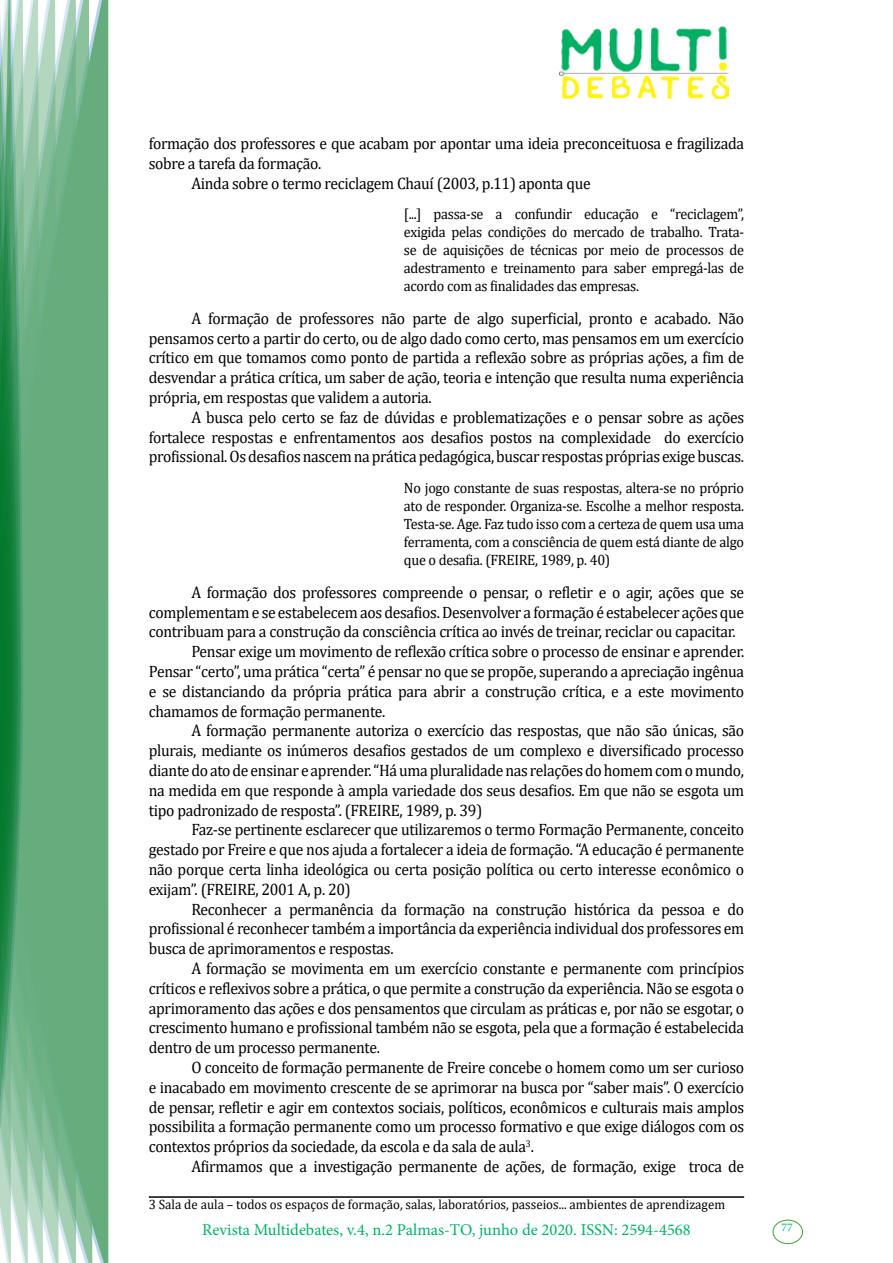
<style>
.page{position:relative;width:893px;height:1263px;background:#fff}
.page>*{position:absolute;margin:0;border:0;box-sizing:border-box;transform-origin:0 0}
.t1{font:16.5px/19.8px "Cambria";letter-spacing:-.02em;color:#000;text-align:justify;scale:.95 1}
.t2{font:16.5px "Minion Pro";color:#00b064}
.t3{font:15px/18px "Cambria";letter-spacing:-.02em;color:#000;text-align:justify;scale:.95 1}
.t4{font:13.5px "Cambria";color:#000;scale:.96 1}
.t5{font:11.7px "Minion Pro";color:#00b064}
</style>
<div class="page">
<img style="left:559px;top:26px;width:169px;height:72px">
<div style="left:95px;top:0;width:14px;height:1263px;background:#66ad7e"></div>
<svg style="left:79px;top:0;width:16px;height:1263px;background:#6cb083"></svg>
<svg style="left:62px;top:0;width:17px;height:1263px;background:#6fb287"></svg>
<svg style="left:45px;top:0;width:17px;height:1263px;background:#77b68d"></svg>
<svg style="left:30px;top:0;width:15px;height:1263px;background:#7bb891"></svg>
<svg style="left:0;top:0;width:30px;height:1263px;background:#5ba779"></svg>
<div style="left:772px;top:1219px;width:31px;height:25px;border:1px solid #3fa535;border-radius:50%"></div>
<hr style="left:149px;top:1196px;width:595px;height:2px;background:#000">
<p class="t1" style="left:149px;top:133px;width:628px">formação dos professores e que acabam por apontar uma ideia preconceituosa e fragilizada</p>
<p class="t1" style="left:149px;top:153px;width:183px">sobre a tarefa da formação.</p>
<p class="t1" style="left:191px;top:173px;width:422px">Ainda sobre o termo reciclagem Chauí (2003, p.11) aponta que</p>
<p class="t3" style="left:404px;top:205px;width:360px">[...] passa-se a confundir educação e “reciclagem”, exigida pelas condições do mercado de trabalho. Trata&shy;se de aquisições de técnicas por meio de processos de adestramento e treinamento para saber empregá-las de acordo com as finalidades das empresas.</p>
<p class="t1" style="left:149px;top:308px;width:628px;text-indent:43px">A formação de professores não parte de algo superficial, pronto e acabado. Não pensamos certo a partir do certo, ou de algo dado como certo, mas pensamos em um exercício crítico em que tomamos como ponto de partida a reflexão sobre as próprias ações, a fim de desvendar a prática crítica, um saber de ação, teoria e intenção que resulta numa experiência própria, em respostas que validem a autoria.</p>
<p class="t1" style="left:149px;top:407px;width:628px;text-indent:43px">A busca pelo certo se faz de dúvidas e problematizações e o pensar sobre as ações fortalece respostas e enfrentamentos aos desafios postos na complexidade do exercício profissional. Os desafios nascem na prática pedagógica, buscar respostas próprias exige buscas.</p>
<p class="t3" style="left:404px;top:479px;width:360px">No jogo constante de suas respostas, altera-se no próprio ato de responder. Organiza-se. Escolhe a melhor resposta.<br>Testa-se. Age. Faz tudo isso com a certeza de quem usa uma ferramenta, com a consciência de quem está diante de algo que o desafia. (FREIRE, 1989, p. 40)</p>
<p class="t1" style="left:191px;top:582px;width:583px">A formação dos professores compreende o pensar, o refletir e o agir, ações que se</p>
<p class="t1" style="left:149px;top:602px;width:628px">complementam e se estabelecem aos desafios. Desenvolver a formação é estabelecer ações que</p>
<p class="t1" style="left:149px;top:622px;width:619px">contribuam para a construção da consciência crítica ao invés de treinar, reciclar ou capacitar.</p>
<p class="t1" style="left:191px;top:642px;width:583px">Pensar exige um movimento de reflexão crítica sobre o processo de ensinar e aprender.</p>
<p class="t1" style="left:149px;top:661px;width:628px">Pensar “certo”, uma prática “certa” é pensar no que se propõe, superando a apreciação ingênua</p>
<p class="t1" style="left:149px;top:681px;width:628px">e se distanciando da própria prática para abrir a construção crítica, e a este movimento</p>
<p class="t1" style="left:149px;top:701px;width:251px">chamamos de formação permanente.</p>
<p class="t1" style="left:191px;top:721px;width:583px">A formação permanente autoriza o exercício das respostas, que não são únicas, são</p>
<p class="t1" style="left:149px;top:741px;width:628px">plurais, mediante os inúmeros desafios gestados de um complexo e diversificado processo</p>
<p class="t1" style="left:149px;top:760px;width:628px">diante do ato de ensinar e aprender. “Há uma pluralidade nas relações do homem com o mundo,</p>
<p class="t1" style="left:149px;top:780px;width:628px">na medida em que responde à ampla variedade dos seus desafios. Em que não se esgota um</p>
<p class="t1" style="left:149px;top:800px;width:353px">tipo padronizado de resposta”. (FREIRE, 1989, p. 39)</p>
<p class="t1" style="left:191px;top:820px;width:583px">Faz-se pertinente esclarecer que utilizaremos o termo Formação Permanente, conceito</p>
<p class="t1" style="left:149px;top:840px;width:628px">gestado por Freire e que nos ajuda a fortalecer a ideia de formação. “A educação é permanente</p>
<p class="t1" style="left:149px;top:859px;width:628px">não porque certa linha ideológica ou certa posição política ou certo interesse econômico o</p>
<p class="t1" style="left:149px;top:879px;width:214px">exijam”. (FREIRE, 2001 A, p. 20)</p>
<p class="t1" style="left:191px;top:899px;width:583px">Reconhecer a permanência da formação na construção histórica da pessoa e do</p>
<p class="t1" style="left:149px;top:919px;width:628px">profissional é reconhecer também a importância da experiência individual dos professores em</p>
<p class="t1" style="left:149px;top:939px;width:259px">busca de aprimoramentos e respostas.</p>
<p class="t1" style="left:191px;top:958px;width:583px">A formação se movimenta em um exercício constante e permanente com princípios</p>
<p class="t1" style="left:149px;top:978px;width:628px">críticos e reflexivos sobre a prática, o que permite a construção da experiência. Não se esgota o</p>
<p class="t1" style="left:149px;top:998px;width:628px">aprimoramento das ações e dos pensamentos que circulam as práticas e, por não se esgotar, o</p>
<p class="t1" style="left:149px;top:1018px;width:628px">crescimento humano e profissional também não se esgota, pela que a formação é estabelecida</p>
<p class="t1" style="left:149px;top:1038px;width:245px">dentro de um processo permanente.</p>
<p class="t1" style="left:191px;top:1057px;width:583px">O conceito de formação permanente de Freire concebe o homem como um ser curioso</p>
<p class="t1" style="left:149px;top:1077px;width:628px">e inacabado em movimento crescente de se aprimorar na busca por “saber mais”. O exercício</p>
<p class="t1" style="left:149px;top:1097px;width:628px">de pensar, refletir e agir em contextos sociais, políticos, econômicos e culturais mais amplos</p>
<p class="t1" style="left:149px;top:1117px;width:628px">possibilita a formação permanente como um processo formativo e que exige diálogos com os</p>
<p class="t1" style="left:149px;top:1137px;width:407px">contextos próprios da sociedade, da escola e da sala de aula<sup>3</sup>.</p>
<p class="t1" style="left:191px;top:1156px;width:583px">Afirmamos que a investigação permanente de ações, de formação, exige troca de</p>
<p class="t4" style="left:149px;top:1196px;width:602px">3 Sala de aula – todos os espaços de formação, salas, laboratórios, passeios... ambientes de aprendizagem</p>
<p class="t2" style="left:202px;top:1218px;width:490px">Revista Multidebates, v.4, n.2 Palmas-TO, junho de 2020. ISSN: 2594-4568</p>
<p class="t5" style="left:781px;top:1219px;width:13px">77</p>
</div>
